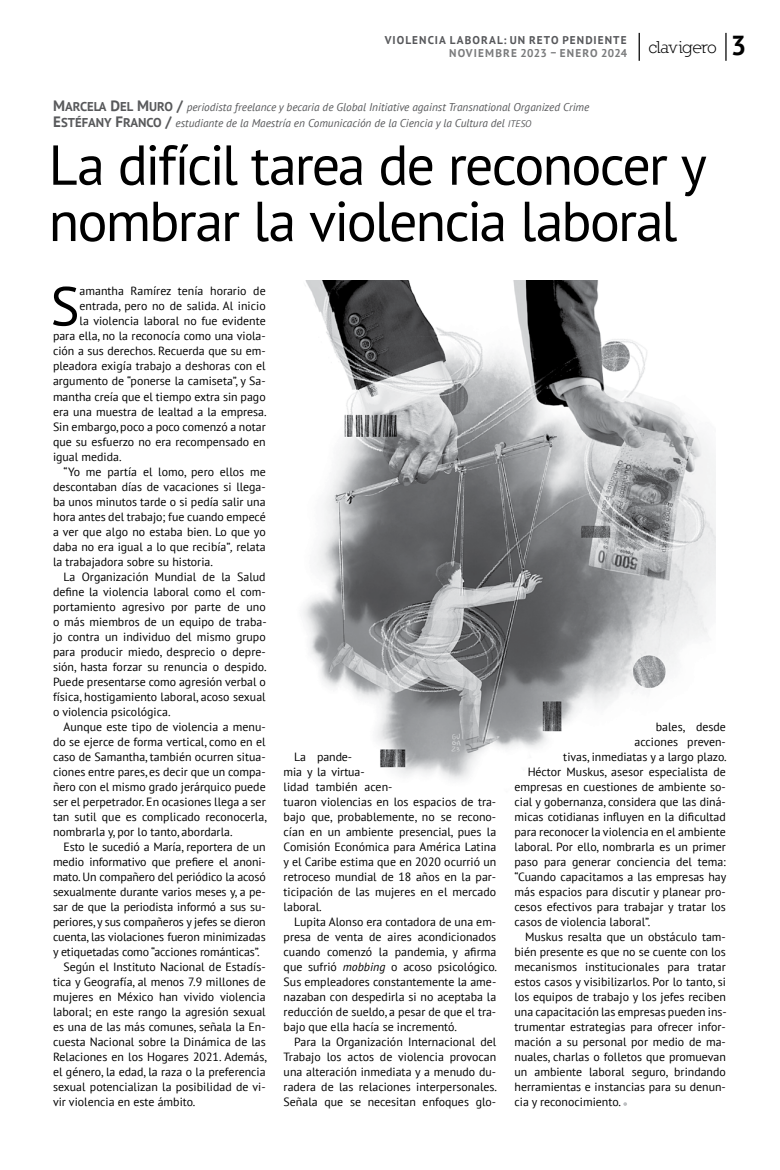
<style>
.page{position:relative;width:780px;height:1170px;background:#fff}
.page>*{position:absolute;margin:0;border:0;box-sizing:border-box;transform-origin:0 0}
.t1{font:56.12px/56.2px "PT Sans";letter-spacing:-.035em;color:#000}
.t2{font:54.75px "PT Sans";color:#000}
.t3{font:17.5px "Nilland";letter-spacing:-.035em;color:#000}
.t4{font:11.88px/15px "PT Sans";color:#000;text-align:justify}
.t5{font:italic 11.25px/16.2px "PT Sans";color:#58595b}
.t6{font:700 11.25px "PT Sans";letter-spacing:.095em;color:#57585b}
.t7{font:700 11.25px "PT Sans";letter-spacing:.1em;color:#58595b}
.s1{font-family:"PT Sans Bold SC850";font-size:27.38px}
.s2{font-family:"PT Sans Bold SC850";font-style:normal;font-size:15px}
.s3{font-family:"PT Sans Bold SC850";font-style:normal;font-size:12.75px}
.s4{font-family:"PT Sans Italic SC850";font-style:normal;font-size:9.62px}
.s5{font-style:italic}
</style>
<div class="page">
<svg style="left:725px;top:33px;width:1px;height:28px"></svg>
<svg style="left:638px;top:33px;width:1px;height:28px"></svg>
<img style="left:303px;top:280px;width:412px;height:500px">
<p class="t6" style="left:384px;top:33px;width:243px">VIOLENCIA LABORAL: UN RETO PENDIENTE</p>
<p class="t7" style="left:449px;top:46px;width:180px">NOVIEMBRE 2023 – ENERO 2024</p>
<h3 class="t3" style="left:648px;top:36px;width:99px">clavigero <span class="s1">3</span></h3>
<p class="t5" style="left:53px;top:98px;width:537px"><span class="s2">M</span><span class="s3">ARCELA</span> <span class="s2">D</span><span class="s3">EL</span> <span class="s2">M</span><span class="s3">URO</span> <span class="s2">/</span> periodista freelance y becaria de Global Initiative against Transnational Organized Crime<br><span class="s2">E</span><span class="s3">STÉFANY</span> <span class="s2">F</span><span class="s3">RANCO</span> <span class="s2">/</span> estudiante de la Maestría en Comunicación de la Ciencia y la Cultura del <span class="s4">ITESO</span></p>
<h1 class="t1" style="left:49px;top:135px;width:659px">La difícil tarea de reconocer y nombrar la violencia laboral</h1>
<h2 class="t2" style="left:50px;top:271px;width:31px">S</h2>
<p class="t4" style="left:80px;top:283px;width:188px">amantha Ramírez tenía horario de</p>
<p class="t4" style="left:80px;top:298px;width:188px">entrada, pero no de salida. Al inicio</p>
<p class="t4" style="left:80px;top:313px;width:188px">la violencia laboral no fue evidente</p>
<p class="t4" style="left:53px;top:328px;width:214px">para ella, no la reconocía como una viola-</p>
<p class="t4" style="left:53px;top:343px;width:214px">ción a sus derechos. Recuerda que su em-</p>
<p class="t4" style="left:53px;top:358px;width:214px">pleadora exigía trabajo a deshoras con el</p>
<p class="t4" style="left:53px;top:373px;width:214px">argumento de “ponerse la camiseta”, y Sa-</p>
<p class="t4" style="left:53px;top:388px;width:214px">mantha creía que el tiempo extra sin pago</p>
<p class="t4" style="left:53px;top:403px;width:215px">era una muestra de lealtad a la empresa.</p>
<p class="t4" style="left:53px;top:418px;width:214px">Sin embargo, poco a poco comenzó a notar</p>
<p class="t4" style="left:53px;top:433px;width:214px">que su esfuerzo no era recompensado en</p>
<p class="t4" style="left:53px;top:448px;width:70px">igual medida.</p>
<p class="t4" style="left:64px;top:463px;width:203px">“Yo me partía el lomo, pero ellos me</p>
<p class="t4" style="left:53px;top:478px;width:214px">descontaban días de vacaciones si llega-</p>
<p class="t4" style="left:53px;top:493px;width:214px">ba unos minutos tarde o si pedía salir una</p>
<p class="t4" style="left:53px;top:508px;width:214px">hora antes del trabajo; fue cuando empecé</p>
<p class="t4" style="left:53px;top:523px;width:214px">a ver que algo no estaba bien. Lo que yo</p>
<p class="t4" style="left:53px;top:538px;width:214px">daba no era igual a lo que recibía”<span class="s5">,</span> relata</p>
<p class="t4" style="left:53px;top:553px;width:161px">la trabajadora sobre su historia.</p>
<p class="t4" style="left:64px;top:568px;width:203px">La Organización Mundial de la Salud</p>
<p class="t4" style="left:53px;top:583px;width:214px">define la violencia laboral como el com-</p>
<p class="t4" style="left:53px;top:598px;width:214px">portamiento agresivo por parte de uno</p>
<p class="t4" style="left:53px;top:613px;width:215px">o más miembros de un equipo de traba-</p>
<p class="t4" style="left:53px;top:628px;width:214px">jo contra un individuo del mismo grupo</p>
<p class="t4" style="left:53px;top:643px;width:214px">para producir miedo, desprecio o depre-</p>
<p class="t4" style="left:53px;top:658px;width:215px">sión, hasta forzar su renuncia o despido.</p>
<p class="t4" style="left:53px;top:673px;width:214px">Puede presentarse como agresión verbal o</p>
<p class="t4" style="left:53px;top:688px;width:214px">física, hostigamiento laboral, acoso sexual</p>
<p class="t4" style="left:53px;top:703px;width:119px">o violencia psicológica.</p>
<p class="t4" style="left:64px;top:718px;width:203px">Aunque este tipo de violencia a menu-</p>
<p class="t4" style="left:53px;top:733px;width:214px">do se ejerce de forma vertical, como en el</p>
<p class="t4" style="left:53px;top:748px;width:214px">caso de Samantha, también ocurren situa-</p>
<p class="t4" style="left:53px;top:763px;width:214px">ciones entre pares, es decir que un compa-</p>
<p class="t4" style="left:53px;top:778px;width:214px">ñero con el mismo grado jerárquico puede</p>
<p class="t4" style="left:53px;top:793px;width:214px">ser el perpetrador. En ocasiones llega a ser</p>
<p class="t4" style="left:53px;top:808px;width:215px">tan sutil que es complicado reconocerla,</p>
<p class="t4" style="left:53px;top:823px;width:181px">nombrarla y, por lo tanto, abordarla.</p>
<p class="t4" style="left:64px;top:838px;width:203px">Esto le sucedió a María, reportera de un</p>
<p class="t4" style="left:53px;top:853px;width:214px">medio informativo que prefiere el anoni-</p>
<p class="t4" style="left:53px;top:868px;width:214px">mato. Un compañero del periódico la acosó</p>
<p class="t4" style="left:53px;top:883px;width:214px">sexualmente durante varios meses y, a pe-</p>
<p class="t4" style="left:53px;top:898px;width:214px">sar de que la periodista informó a sus su-</p>
<p class="t4" style="left:53px;top:913px;width:214px">periores, y sus compañeros y jefes se dieron</p>
<p class="t4" style="left:53px;top:928px;width:214px">cuenta, las violaciones fueron minimizadas</p>
<p class="t4" style="left:53px;top:943px;width:208px">y etiquetadas como “acciones románticas”.</p>
<p class="t4" style="left:64px;top:958px;width:203px">Según el Instituto Nacional de Estadís-</p>
<p class="t4" style="left:53px;top:973px;width:214px">tica y Geografía, al menos 7.9 millones de</p>
<p class="t4" style="left:53px;top:988px;width:214px">mujeres en México han vivido violencia</p>
<p class="t4" style="left:53px;top:1003px;width:214px">laboral; en este rango la agresión sexual</p>
<p class="t4" style="left:53px;top:1018px;width:214px">es una de las más comunes, señala la En-</p>
<p class="t4" style="left:53px;top:1033px;width:214px">cuesta Nacional sobre la Dinámica de las</p>
<p class="t4" style="left:53px;top:1048px;width:215px">Relaciones en los Hogares 2021. Además,</p>
<p class="t4" style="left:53px;top:1063px;width:214px">el género, la edad, la raza o la preferencia</p>
<p class="t4" style="left:53px;top:1078px;width:214px">sexual potencializan la posibilidad de vi-</p>
<p class="t4" style="left:53px;top:1093px;width:144px">vir violencia en este ámbito.</p>
<p class="t4" style="left:283px;top:748px;width:214px;text-align:left;text-indent:11px">La pande-<br>mia y la virtua-<br>lidad también acen-<br>tuaron violencias en los espacios de tra&shy;bajo que, probablemente, no se recono&shy;cían en un ambiente presencial, pues la<br>Comisión Económica para América Latina y el Caribe estima que en 2020 ocurrió un retroceso mundial de 18 años en la par&shy;ticipación de las mujeres en el mercado laboral.</p>
<p class="t4" style="left:283px;top:913px;width:215px;text-indent:11px">Lupita Alonso era contadora de una em&shy;presa de venta de aires acondicionados cuando comenzó la pandemia, y afirma que sufrió <span class="s5">mobbing</span> o acoso psicológico.<br>Sus empleadores constantemente la ame&shy;nazaban con despedirla si no aceptaba la reducción de sueldo, a pesar de que el tra&shy;bajo que ella hacía se incrementó.</p>
<p class="t4" style="left:283px;top:1033px;width:215px;text-indent:11px">Para la Organización Internacional del Trabajo los actos de violencia provocan una alteración inmediata y a menudo du&shy;radera de las relaciones interpersonales.<br>Señala que se necesitan enfoques glo-</p>
<p class="t4" style="left:655px;top:718px;width:72px">bales, desde</p>
<p class="t4" style="left:634px;top:733px;width:93px">acciones preven-</p>
<p class="t4" style="left:563px;top:748px;width:165px">tivas, inmediatas y a largo plazo.</p>
<p class="t4" style="left:527px;top:763px;width:200px">Héctor Muskus, asesor especialista de</p>
<p class="t4" style="left:514px;top:778px;width:213px">empresas en cuestiones de ambiente so-</p>
<p class="t4" style="left:514px;top:793px;width:213px">cial y gobernanza, considera que las diná-</p>
<p class="t4" style="left:514px;top:808px;width:213px">micas cotidianas influyen en la dificultad</p>
<p class="t4" style="left:514px;top:823px;width:213px">para reconocer la violencia en el ambiente</p>
<p class="t4" style="left:514px;top:838px;width:213px">laboral. Por ello, nombrarla es un primer</p>
<p class="t4" style="left:514px;top:853px;width:213px">paso para generar conciencia del tema:</p>
<p class="t4" style="left:514px;top:868px;width:213px">“Cuando capacitamos a las empresas hay</p>
<p class="t4" style="left:514px;top:883px;width:213px">más espacios para discutir y planear pro-</p>
<p class="t4" style="left:514px;top:898px;width:213px">cesos efectivos para trabajar y tratar los</p>
<p class="t4" style="left:514px;top:913px;width:137px">casos de violencia laboral”.</p>
<p class="t4" style="left:525px;top:928px;width:202px">Muskus resalta que un obstáculo tam-</p>
<p class="t4" style="left:514px;top:943px;width:213px">bién presente es que no se cuente con los</p>
<p class="t4" style="left:514px;top:958px;width:213px">mecanismos institucionales para tratar</p>
<p class="t4" style="left:514px;top:973px;width:213px">estos casos y visibilizarlos. Por lo tanto, si</p>
<p class="t4" style="left:514px;top:988px;width:213px">los equipos de trabajo y los jefes reciben</p>
<p class="t4" style="left:514px;top:1003px;width:214px">una capacitación las empresas pueden ins-</p>
<p class="t4" style="left:514px;top:1018px;width:213px">trumentar estrategias para ofrecer infor-</p>
<p class="t4" style="left:514px;top:1033px;width:213px">mación a su personal por medio de ma-</p>
<p class="t4" style="left:514px;top:1048px;width:213px">nuales, charlas o folletos que promuevan</p>
<p class="t4" style="left:514px;top:1063px;width:213px">un ambiente laboral seguro, brindando</p>
<p class="t4" style="left:514px;top:1078px;width:213px">herramientas e instancias para su denun-</p>
<p class="t4" style="left:514px;top:1093px;width:108px">cia y reconocimiento.</p>
</div>
